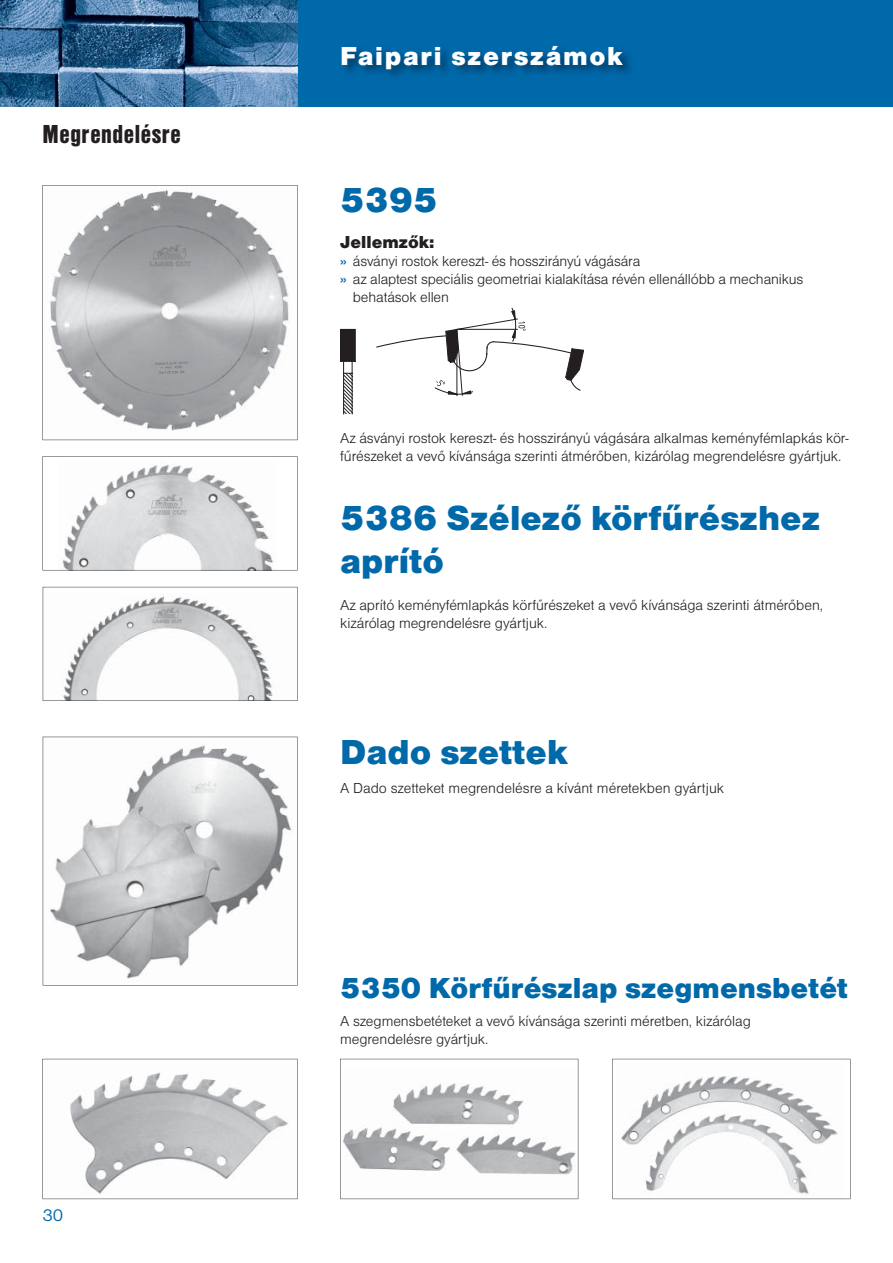
<style>
.page{position:relative;width:893px;height:1263px;background:#fff}
.page>*{position:absolute;margin:0;border:0;box-sizing:border-box;transform-origin:0 0}
.t1{font:36px/43.2px "Nimbus San DCE Blac";color:#0069aa}
.t2{font:30px "Nimbus San DCE Blac";color:#0069aa}
.t3{font:27px "Nimbus San DCE Blac";letter-spacing:.06em;color:#fff}
.t4{font:27px "Nimbus San DCE Blac Cond";letter-spacing:.02em;color:#231f20}
.t5{font:18px "Nimbus San DCE Blac";color:#231f20}
.t6{font:18px "Nimbus San DCE";color:#0069aa}
.t7{font:15px/18px "Nimbus San DCE Ligh";letter-spacing:-.005em;color:#231f20}
.s1{font-family:"Nimbus San DCE";font-weight:700;color:#0069aa}
</style>
<div class="page">
<div style="left:298px;top:0;width:595px;height:106px;background:#0069aa"></div>
<img style="left:0;top:0;width:298px;height:106px">
<svg style="left:42px;top:185px;width:256px;height:255px"></svg>
<svg style="left:42px;top:456px;width:256px;height:114px"></svg>
<svg style="left:612px;top:1059px;width:238px;height:140px"></svg>
<svg style="left:43px;top:737px;width:255px;height:248px"></svg>
<svg style="left:42px;top:1059px;width:256px;height:140px"></svg>
<svg style="left:340px;top:1059px;width:238px;height:140px"></svg>
<svg style="left:43px;top:587px;width:255px;height:114px"></svg>
<svg style="left:340px;top:308px;width:244px;height:106px"></svg>
<div style="left:340px;top:329px;width:15px;height:32px;background:#231f20"></div>
<svg style="left:343px;top:373px;width:9px;height:41px"></svg>
<h3 class="t4" style="left:43px;top:123px;width:140px">Megrendelésre</h3>
<p class="t6" style="left:42px;top:1208px;width:22px">30</p>
<h3 class="t3" style="left:340px;top:45px;width:284px">Faipari szerszámok</h3>
<h1 class="t1" style="left:340px;top:179px;width:99px">5395</h1>
<p class="t5" style="left:340px;top:235px;width:96px">Jellemzők:</p>
<p class="t7" style="left:340px;top:253px;width:302px"><span class="s1">»</span> ásványi rostok kereszt- és hosszirányú vágására</p>
<p class="t7" style="left:340px;top:271px;width:465px"><span class="s1">»</span> az alaptest speciális geometriai kialakítása révén ellenállóbb a mechanikus</p>
<p class="t7" style="left:353px;top:289px;width:98px">behatások ellen</p>
<p class="t7" style="left:340px;top:431px;width:510px">Az ásványi rostok kereszt- és hosszirányú vágására alkalmas keményfémlapkás kör&shy;fűrészeket a vevő kívánsága szerinti átmérőben, kizárólag megrendelésre gyártjuk.</p>
<h1 class="t1" style="left:340px;top:497px;width:482px">5386 Szélező körfűrészhez aprító</h1>
<p class="t7" style="left:340px;top:597px;width:484px">Az aprító keményfémlapkás körfűrészeket a vevő kívánsága szerinti átmérőben, kizárólag megrendelésre gyártjuk.</p>
<h1 class="t1" style="left:340px;top:731px;width:229px">Dado szettek</h1>
<p class="t7" style="left:340px;top:780px;width:385px">A Dado szetteket megrendelésre a kívánt méretekben gyártjuk</p>
<h2 class="t2" style="left:340px;top:977px;width:509px">5350 Körfűrészlap szegmensbetét</h2>
<p class="t7" style="left:340px;top:1014px;width:412px">A szegmensbetéteket a vevő kívánsága szerinti méretben, kizárólag megrendelésre gyártjuk.</p>
</div>
